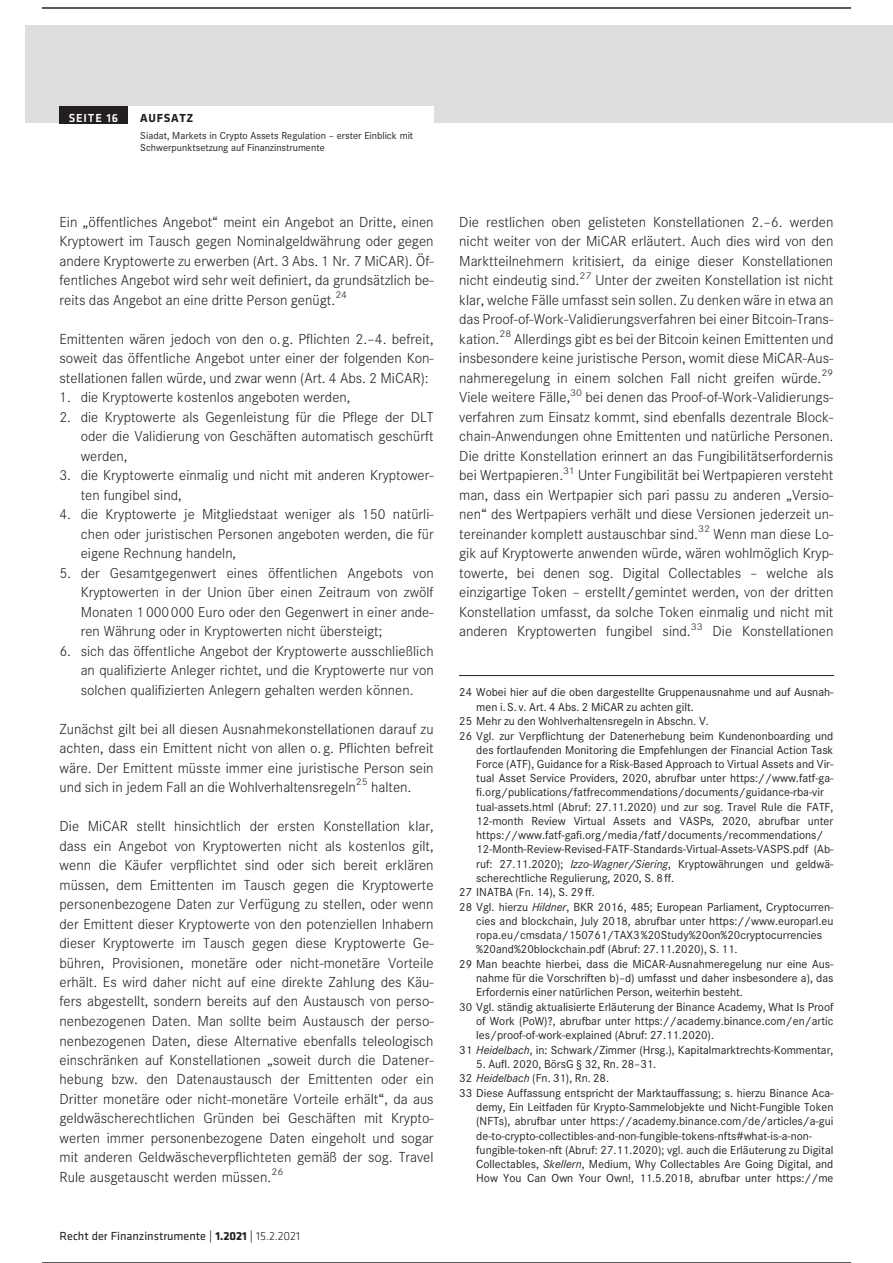
<style>
.page{position:relative;width:893px;height:1263px;background:#fff}
.page>*{position:absolute;margin:0;border:0;box-sizing:border-box;transform-origin:0 0}
.t1{font:15.15px/19.5px "Advcorpsl";color:#231f20;text-align:justify}
.t2{font:15px/19.5px "Advcorpsl";color:#231f20;text-align:justify}
.t3{font:12.15px "Advcorpsre";color:#231f20}
.t4{font:12.15px "Advklavreg";color:#231f20}
.t5{font:12.15px "Advklavmed";letter-spacing:.07em;color:#fff}
.t6{font:12.15px "Advklavbo";letter-spacing:.055em;color:#231f20}
.t7{font:10.5px/12px "Advcorpsre";color:#231f20}
.s1{font-family:"Advklavbo"}
.s2{font-family:"Advklavlig"}
.s3{font-family:"Advcorpsit"}
</style>
<div class="page">
<hr style="left:43px;top:7px;width:807px;height:2px;background:#000">
<div style="left:26px;top:26px;width:867px;height:97px;background:#dcdddf"></div>
<div style="left:60px;top:106px;width:374px;height:17px;background:#fff"></div>
<div style="left:60px;top:106px;width:68px;height:17px;background:#231f20"></div>
<hr style="left:459px;top:675px;width:374px;height:1px;background:#231f20">
<hr style="left:43px;top:1262px;width:807px;height:1px;background:#000">
<p class="t5" style="left:69px;top:113px;width:51px">SEITE 16</p>
<p class="t6" style="left:140px;top:110px;width:55px">AUFSATZ</p>
<p class="t7" style="left:140px;top:129px;width:274px">Siadat, Markets in Crypto Assets Regulation – erster Einblick mit<br>Schwerpunktsetzung auf Finanzinstrumente</p>
<p class="t1" style="left:60px;top:212px;width:376px">Ein „öffentliches Angebot“ meint ein Angebot an Dritte, einen Kryptowert im Tausch gegen Nominalgeldwährung oder gegen andere Kryptowerte zu erwerben (Art. 3 Abs. 1 Nr. 7 MiCAR). Öf&shy;fentliches Angebot wird sehr weit definiert, da grundsätzlich be&shy;reits das Angebot an eine dritte Person genügt.<sup>24</sup></p>
<p class="t1" style="left:60px;top:329px;width:376px">Emittenten wären jedoch von den o.g. Pflichten 2.–4. befreit, soweit das öffentliche Angebot unter einer der folgenden Kon&shy;stellationen fallen würde, und zwar wenn (Art. 4 Abs. 2 MiCAR):</p>
<p class="t2" style="left:60px;top:388px;width:292px">1. die Kryptowerte kostenlos angeboten werden,</p>
<p class="t2" style="left:81px;top:407px;width:354px;text-indent:-21px">2. die Kryptowerte als Gegenleistung für die Pflege der DLT oder die Validierung von Geschäften automatisch geschürft werden,</p>
<p class="t2" style="left:81px;top:466px;width:354px;text-indent:-21px">3. die Kryptowerte einmalig und nicht mit anderen Kryptower&shy;ten fungibel sind,</p>
<p class="t2" style="left:81px;top:505px;width:354px;text-indent:-21px">4. die Kryptowerte je Mitgliedstaat weniger als 150 natürli&shy;chen oder juristischen Personen angeboten werden, die für eigene Rechnung handeln,</p>
<p class="t2" style="left:81px;top:563px;width:354px;text-indent:-21px">5. der Gesamtgegenwert eines öffentlichen Angebots von Kryptowerten in der Union über einen Zeitraum von zwölf Monaten 1000000 Euro oder den Gegenwert in einer ande&shy;ren Währung oder in Kryptowerten nicht übersteigt;</p>
<p class="t2" style="left:81px;top:641px;width:354px;text-indent:-21px">6. sich das öffentliche Angebot der Kryptowerte ausschließlich an qualifizierte Anleger richtet, und die Kryptowerte nur von solchen qualifizierten Anlegern gehalten werden können.</p>
<p class="t1" style="left:60px;top:719px;width:376px">Zunächst gilt bei all diesen Ausnahmekonstellationen darauf zu achten, dass ein Emittent nicht von allen o.g. Pflichten befreit wäre. Der Emittent müsste immer eine juristische Person sein und sich in jedem Fall an die Wohlverhaltensregeln<sup>25</sup> halten.</p>
<p class="t1" style="left:60px;top:816px;width:376px">Die MiCAR stellt hinsichtlich der ersten Konstellation klar, dass ein Angebot von Kryptowerten nicht als kostenlos gilt, wenn die Käufer verpflichtet sind oder sich bereit erklären müssen, dem Emittenten im Tausch gegen die Kryptowerte personenbezogene Daten zur Verfügung zu stellen, oder wenn der Emittent dieser Kryptowerte von den potenziellen Inhabern dieser Kryptowerte im Tausch gegen diese Kryptowerte Ge&shy;bühren, Provisionen, monetäre oder nicht-monetäre Vorteile erhält. Es wird daher nicht auf eine direkte Zahlung des Käu&shy;fers abgestellt, sondern bereits auf den Austausch von perso&shy;nenbezogenen Daten. Man sollte beim Austausch der perso&shy;nenbezogenen Daten, diese Alternative ebenfalls teleologisch einschränken auf Konstellationen „soweit durch die Datener&shy;hebung bzw. den Datenaustausch der Emittenten oder ein Dritter monetäre oder nicht-monetäre Vorteile erhält“, da aus geldwäscherechtlichen Gründen bei Geschäften mit Krypto&shy;werten immer personenbezogene Daten eingeholt und sogar mit anderen Geldwäscheverpflichteten gemäß der sog. Travel Rule ausgetauscht werden müssen.<sup>26</sup></p>
<p class="t4" style="left:60px;top:1231px;width:242px">Recht der Finanzinstrumente | <span class="s1">1.2021</span> | <span class="s2">15.2.2021</span></p>
<p class="t1" style="left:459px;top:212px;width:376px">Die restlichen oben gelisteten Konstellationen 2.–6. werden nicht weiter von der MiCAR erläutert. Auch dies wird von den Marktteilnehmern kritisiert, da einige dieser Konstellationen nicht eindeutig sind.<sup>27</sup> Unter der zweiten Konstellation ist nicht klar, welche Fälle umfasst sein sollen. Zu denken wäre in etwa an das Proof-of-Work-Validierungsverfahren bei einer Bitcoin-Trans&shy;kation.<sup>28</sup> Allerdings gibt es bei der Bitcoin keinen Emittenten und insbesondere keine juristische Person, womit diese MiCAR-Aus&shy;nahmeregelung in einem solchen Fall nicht greifen würde.<sup>29<br></sup>Viele weitere Fälle,<sup>30</sup> bei denen das Proof-of-Work-Validierungs&shy;verfahren zum Einsatz kommt, sind ebenfalls dezentrale Block&shy;chain-Anwendungen ohne Emittenten und natürliche Personen.<br>Die dritte Konstellation erinnert an das Fungibilitätserfordernis bei Wertpapieren.<sup>31</sup> Unter Fungibilität bei Wertpapieren versteht man, dass ein Wertpapier sich pari passu zu anderen „Versio&shy;nen“ des Wertpapiers verhält und diese Versionen jederzeit un&shy;tereinander komplett austauschbar sind.<sup>32</sup> Wenn man diese Lo&shy;gik auf Kryptowerte anwenden würde, wären wohlmöglich Kryp&shy;towerte, bei denen sog. Digital Collectables – welche als einzigartige Token – erstellt/gemintet werden, von der dritten Konstellation umfasst, da solche Token einmalig und nicht mit anderen Kryptowerten fungibel sind.<sup>33</sup> Die Konstellationen</p>
<p class="t3" style="left:459px;top:686px;width:376px">24 Wobei hier auf die oben dargestellte Gruppenausnahme und auf Ausnah-</p>
<p class="t3" style="left:476px;top:700px;width:219px">men i. S. v. Art. 4 Abs. 2 MiCAR zu achten gilt.</p>
<p class="t3" style="left:459px;top:715px;width:251px">25 Mehr zu den Wohlverhaltensregeln in Abschn. V.</p>
<p class="t3" style="left:459px;top:729px;width:376px">26 Vgl. zur Verpflichtung der Datenerhebung beim Kundenonboarding und</p>
<p class="t3" style="left:476px;top:743px;width:359px">des fortlaufenden Monitoring die Empfehlungen der Financial Action Task</p>
<p class="t3" style="left:476px;top:758px;width:359px">Force (ATF), Guidance for a Risk-Based Approach to Virtual Assets and Vir-</p>
<p class="t3" style="left:476px;top:772px;width:359px">tual Asset Service Providers, 2020, abrufbar unter https://www.fatf-ga-</p>
<p class="t3" style="left:476px;top:786px;width:349px">fi.org/publications/fatfrecommendations/documents/guidance-rba-vir</p>
<p class="t3" style="left:476px;top:800px;width:359px">tual-assets.html (Abruf: 27.11.2020) und zur sog. Travel Rule die FATF,</p>
<p class="t3" style="left:476px;top:814px;width:359px">12-month Review Virtual Assets and VASPs, 2020, abrufbar unter</p>
<p class="t3" style="left:476px;top:829px;width:349px">https://www.fatf-gafi.org/media/fatf/documents/recommendations/</p>
<p class="t3" style="left:476px;top:843px;width:359px">12-Month-Review-Revised-FATF-Standards-Virtual-Assets-VASPS.pdf (Ab-</p>
<p class="t3" style="left:476px;top:857px;width:359px">ruf: 27.11.2020); <span class="s3">Izzo-Wagner/Siering</span>, Kryptowährungen und geldwä-</p>
<p class="t3" style="left:476px;top:871px;width:200px">scherechtliche Regulierung, 2020, S. 8ff.</p>
<p class="t3" style="left:459px;top:886px;width:137px">27 INATBA (Fn. 14), S. 29ff.</p>
<p class="t3" style="left:459px;top:900px;width:376px">28 Vgl. hierzu <span class="s3">Hildner</span>, BKR 2016, 485; European Parliament, Cryptocurren-</p>
<p class="t3" style="left:476px;top:914px;width:359px">cies and blockchain, July 2018, abrufbar unter https://www.europarl.eu</p>
<p class="t3" style="left:476px;top:929px;width:347px">ropa.eu/cmsdata/150761/TAX3 %20Study%20on%20cryptocurrencies</p>
<p class="t3" style="left:476px;top:943px;width:263px">%20and%20blockchain.pdf (Abruf: 27.11.2020), S. 11.</p>
<p class="t3" style="left:459px;top:957px;width:376px">29 Man beachte hierbei, dass die MiCAR-Ausnahmeregelung nur eine Aus-</p>
<p class="t3" style="left:476px;top:972px;width:359px">nahme für die Vorschriften b)–d) umfasst und daher insbesondere a), das</p>
<p class="t3" style="left:476px;top:986px;width:268px">Erfordernis einer natürlichen Person, weiterhin besteht.</p>
<p class="t3" style="left:459px;top:1000px;width:376px">30 Vgl. ständig aktualisierte Erläuterung der Binance Academy, What Is Proof</p>
<p class="t3" style="left:476px;top:1014px;width:359px">of Work (PoW)?, abrufbar unter https://academy.binance.com/en/artic</p>
<p class="t3" style="left:476px;top:1029px;width:239px">les/proof-of-work-explained (Abruf: 27.11.2020).</p>
<p class="t3" style="left:459px;top:1043px;width:376px">31 <span class="s3">Heidelbach</span>, in: Schwark/Zimmer (Hrsg.), Kapitalmarktrechts-Kommentar,</p>
<p class="t3" style="left:476px;top:1057px;width:181px">5. Aufl. 2020, BörsG § 32, Rn. 28–31.</p>
<p class="t3" style="left:459px;top:1072px;width:151px">32 <span class="s3">Heidelbach</span> (Fn. 31), Rn. 28.</p>
<p class="t3" style="left:459px;top:1086px;width:376px">33 Diese Auffassung entspricht der Marktauffassung; s. hierzu Binance Aca-</p>
<p class="t3" style="left:476px;top:1101px;width:359px">demy, Ein Leitfaden für Krypto-Sammelobjekte und Nicht-Fungible Token</p>
<p class="t3" style="left:476px;top:1115px;width:359px">(NFTs), abrufbar unter https://academy.binance.com/de/articles/a-gui</p>
<p class="t3" style="left:476px;top:1129px;width:337px">de-to-crypto-collectibles-and-non-fungible-tokens-nfts#what-is-a-non-</p>
<p class="t3" style="left:476px;top:1143px;width:359px">fungible-token-nft (Abruf: 27.11.2020); vgl. auch die Erläuterung zu Digital</p>
<p class="t3" style="left:476px;top:1157px;width:359px">Collectables, <span class="s3">Skellern</span>, Medium, Why Collectables Are Going Digital, and</p>
<p class="t3" style="left:476px;top:1172px;width:359px">How You Can Own Your Own!, 11.5.2018, abrufbar unter https://me</p>
</div>
